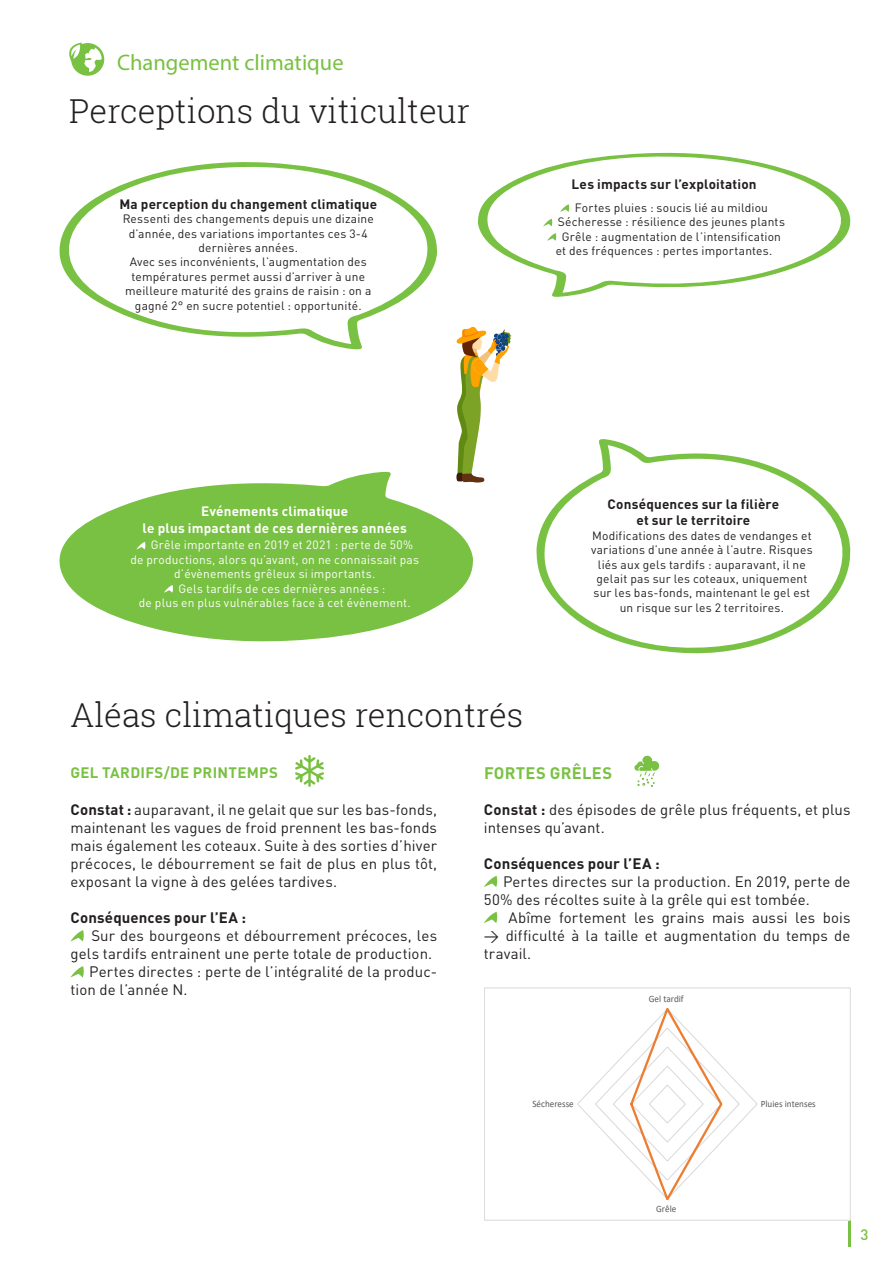
<style>
.page{position:relative;width:893px;height:1263px;background:#fff}
.page>*{position:absolute;margin:0;border:0;box-sizing:border-box;transform-origin:0 0}
.TITRE_BIS{font:300 33px "Roboto Slab";color:#231f20}
.SURTITRE_BIS{font:22.5px "Myriad Pro";color:#79c142}
.BODY_COPY_2{font:700 16.5px "DIN Pro";letter-spacing:.015em;color:#79c142}
.BREVE{font:15px/18px "DIN Pro";letter-spacing:.005em;color:#231f20}
.BREVE-2{font:700 15px "DIN Pro";letter-spacing:.01em;color:#231f20}
.BREVE-3{font:700 15px "DIN Pro";letter-spacing:.02em;color:#79c142}
.t1{font:500 15px "DIN Pro";color:#79c142}
.CHAPO{font:700 13.5px "DIN Pro";letter-spacing:.01em;color:#231f20}
.CHAPO-2{font:700 13.5px "DIN Pro";letter-spacing:.015em;color:#fff}
.CHAPO-3{font:12px/14.4px "DIN Pro";letter-spacing:.015em;color:#231f20;text-align:center}
.CHAPO-4{font:12px "DIN Pro";letter-spacing:.015em;color:#fff}
.t2{font:9.75px "Calibri";color:#595959;scale:.95 1}
.s1{font-weight:700}
</style>
<div class="page">
<hr style="left:848px;top:1220px;width:2px;height:27px;background:#79c142">
<svg style="left:69px;top:43px;width:35px;height:33px"></svg>
<svg style="left:71px;top:930px;width:13px;height:11px"></svg>
<svg style="left:71px;top:966px;width:13px;height:11px"></svg>
<svg style="left:484px;top:876px;width:13px;height:11px"></svg>
<svg style="left:484px;top:912px;width:13px;height:11px"></svg>
<svg style="left:199px;top:162px;width:238px;height:188px"></svg>
<svg style="left:59px;top:165px;width:373px;height:179px"></svg>
<svg style="left:536px;top:439px;width:197px;height:215px"></svg>
<svg style="left:541px;top:445px;width:310px;height:205px"></svg>
<svg style="left:478px;top:152px;width:233px;height:145px"></svg>
<svg style="left:483px;top:155px;width:368px;height:138px"></svg>
<svg style="left:560px;top:204px;width:9px;height:8px"></svg>
<svg style="left:543px;top:219px;width:9px;height:7px"></svg>
<svg style="left:547px;top:233px;width:9px;height:8px"></svg>
<svg style="left:456px;top:327px;width:56px;height:156px"></svg>
<svg style="left:216px;top:471px;width:257px;height:171px"></svg>
<svg style="left:59px;top:477px;width:408px;height:162px;fill:#79c142"></svg>
<svg style="left:136px;top:542px;width:9px;height:7px"></svg>
<svg style="left:164px;top:585px;width:9px;height:8px"></svg>
<svg style="left:295px;top:755px;width:29px;height:32px"></svg>
<svg style="left:634px;top:755px;width:26px;height:32px"></svg>
<svg style="left:577px;top:1008px;width:181px;height:192px"></svg>
<div style="left:484px;top:987px;width:366px;height:233px;border:1px solid #d9d9d9"></div>
<p class="SURTITRE_BIS" style="left:117px;top:49px;width:228px">Changement climatique</p>
<p class="TITRE_BIS" style="left:69px;top:88px;width:402px">Perceptions du viticulteur</p>
<p class="CHAPO" style="left:119px;top:193px;width:259px">Ma perception du changement climatique</p>
<p class="CHAPO-3" style="left:123px;top:210px;width:253px">Ressenti des changements depuis une dizaine d’année, des variations importantes ces 3-4 dernières années.</p>
<p class="CHAPO-3" style="left:125px;top:254px;width:248px">Avec ses inconvénients, l’augmentation des températures permet aussi d’arriver à une meilleure maturité des grains de raisin : on a gagné 2° en sucre potentiel : opportunité.</p>
<p class="CHAPO" style="left:572px;top:173px;width:187px">Les impacts sur l’exploitation</p>
<p class="CHAPO-3" style="left:575px;top:199px;width:195px">Fortes pluies : soucis lié au mildiou</p>
<p class="CHAPO-3" style="left:558px;top:214px;width:229px">Sécheresse : résilience des jeunes plants</p>
<p class="CHAPO-3" style="left:562px;top:228px;width:221px">Grêle : augmentation de l’intensification</p>
<p class="CHAPO-3" style="left:556px;top:242px;width:218px">et des fréquences : pertes importantes.</p>
<p class="CHAPO-2" style="left:201px;top:500px;width:148px">Evénements climatique</p>
<p class="CHAPO-2" style="left:143px;top:517px;width:266px">le plus impactant de ces dernières années</p>
<p class="CHAPO-4" style="left:151px;top:536px;width:264px">Grêle importante en 2019 et 2021 : perte de 50%</p>
<p class="CHAPO-4" style="left:130px;top:550px;width:290px">de productions, alors qu’avant, on ne connaissait pas</p>
<p class="CHAPO-4" style="left:174px;top:564px;width:203px">d’évènements grêleux si importants.</p>
<p class="CHAPO-4" style="left:179px;top:579px;width:208px">Gels tardifs de ces dernières années :</p>
<p class="CHAPO-4" style="left:139px;top:593px;width:273px">de plus en plus vulnérables face à cet évènement.</p>
<p class="TITRE_BIS" style="left:71px;top:692px;width:454px">Aléas climatiques rencontrés</p>
<p class="CHAPO" style="left:608px;top:493px;width:173px">Conséquences sur la filière</p>
<p class="CHAPO" style="left:636px;top:509px;width:115px">et sur le territoire</p>
<p class="CHAPO-3" style="left:591px;top:527px;width:223px">Modifications des dates de vendanges et variations d’une année à l’autre. Risques liés aux gels tardifs : auparavant, il ne gelait pas sur les coteaux, uniquement sur les bas-fonds, maintenant le gel est un risque sur les 2 territoires.</p>
<p class="BREVE-3" style="left:71px;top:760px;width:209px">GEL TARDIFS/DE PRINTEMPS</p>
<p class="BREVE" style="left:71px;top:799px;width:368px;text-align:justify"><span class="s1">Constat :</span> auparavant, il ne gelait que sur les bas-fonds, maintenant les vagues de froid prennent les bas-fonds mais également les coteaux. Suite à des sorties d’hiver précoces, le débourrement se fait de plus en plus tôt, exposant la vigne à des gelées tardives.</p>
<p class="BREVE-2" style="left:71px;top:905px;width:177px">Conséquences pour l’EA :</p>
<p class="BREVE" style="left:71px;top:925px;width:368px;text-indent:21px">Sur des bourgeons et débourrement précoces, les gels tardifs entrainent une perte totale de production.</p>
<p class="BREVE" style="left:71px;top:961px;width:368px;text-indent:19px">Pertes directes : perte de l’intégralité de la produc&shy;tion de l’année N.</p>
<p class="BODY_COPY_2" style="left:484px;top:759px;width:130px">FORTES GRÊLES</p>
<p class="BREVE" style="left:484px;top:799px;width:368px"><span class="s1">Constat :</span> des épisodes de grêle plus fréquents, et plus intenses qu’avant.</p>
<p class="BREVE-2" style="left:484px;top:851px;width:177px">Conséquences pour l’EA :</p>
<p class="BREVE" style="left:484px;top:871px;width:368px;text-indent:19px">Pertes directes sur la production. En 2019, perte de<br>50% des récoltes suite à la grêle qui est tombée.</p>
<p class="BREVE" style="left:508px;top:907px;width:344px">Abîme fortement les grains mais aussi les bois</p>
<p class="BREVE" style="left:484px;top:925px;width:368px">→ difficulté à la taille et augmentation du temps de travail.</p>
<p class="t2" style="left:649px;top:991px;width:38px">Gel tardif</p>
<p class="t2" style="left:532px;top:1097px;width:45px">Sécheresse</p>
<p class="t2" style="left:656px;top:1202px;width:23px">Grêle</p>
<p class="t2" style="left:761px;top:1097px;width:59px">Pluies intenses</p>
<p class="t1" style="left:861px;top:1222px;width:9px">3</p>
</div>
